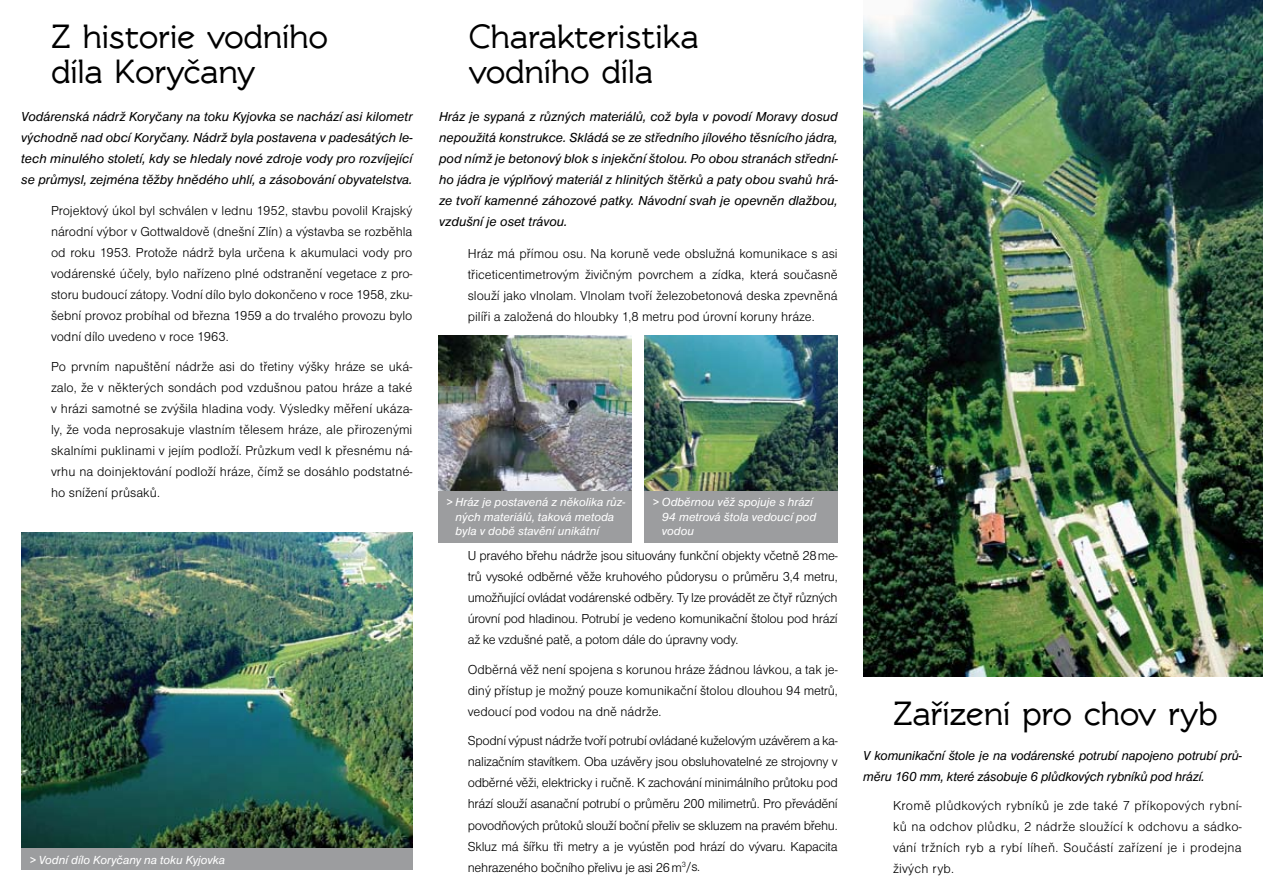
<style>
.page{position:relative;width:1263px;height:893px;background:#fff}
.page>*{position:absolute;margin:0;border:0;box-sizing:border-box;transform-origin:0 0}
.t1{font:700 34.5px/34.5px "Rawengulk";letter-spacing:-.01em;color:#000}
.t2{font:13.5px/21px "Nimbus San DCE Ligh";color:#000;text-align:justify}
.t3{font:italic 13.5px/21px "Nimbus San DCE";letter-spacing:-.01em;color:#000;text-align:justify}
.t4{font:italic 12.15px/14.9px "Nimbus San DCE";color:#fff}
</style>
<div class="page">
<img style="left:863px;top:0;width:400px;height:676px">
<img style="left:438px;top:336px;width:193px;height:155px">
<img style="left:644px;top:336px;width:194px;height:155px">
<img style="left:21px;top:533px;width:391px;height:315px">
<div style="left:21px;top:848px;width:391px;height:22px;background:#9c9d9f"></div>
<div style="left:438px;top:491px;width:193px;height:51px;background:#9c9d9f"></div>
<div style="left:644px;top:491px;width:194px;height:51px;background:#9c9d9f"></div>
<h1 class="t1" style="left:469px;top:20px;width:232px">Charakteristika vodního díla</h1>
<h1 class="t1" style="left:51px;top:20px;width:279px">Z historie vodního díla Koryčany</h1>
<p class="t3" style="left:21px;top:106px;width:393px">Vodárenská nádrž Koryčany na toku Kyjovka se nachází asi kilometr východně nad obcí Koryčany. Nádrž byla postavena v padesátých le&shy;tech minulého století, kdy se hledaly nové zdroje vody pro rozvíjející se průmysl, zejména těžby hnědého uhlí, a zásobování obyvatelstva.</p>
<p class="t3" style="left:439px;top:106px;width:400px">Hráz je sypaná z různých materiálů, což byla v povodí Moravy dosud nepoužitá konstrukce. Skládá se ze středního jílového těsnícího jádra, pod nímž je betonový blok s injekční štolou. Po obou stranách střední&shy;ho jádra je výplňový materiál z hlinitých štěrků a paty obou svahů hrá&shy;ze tvoří kamenné záhozové patky. Návodní svah je opevněn dlažbou, vzdušní je oset trávou.</p>
<p class="t2" style="left:468px;top:243px;width:371px">Hráz má přímou osu. Na koruně vede obslužná komunikace s asi třiceticentimetrovým živičným povrchem a zídka, která současně slouží jako vlnolam. Vlnolam tvoří železobetonová deska zpevněná pilíři a založená do hloubky 1,8 metru pod úrovní koruny hráze.</p>
<p class="t2" style="left:51px;top:200px;width:363px">Projektový úkol byl schválen v lednu 1952, stavbu povolil Krajský národní výbor v Gottwaldově (dnešní Zlín) a výstavba se rozběhla od roku 1953. Protože nádrž byla určena k akumulaci vody pro vodárenské účely, bylo nařízeno plné odstranění vegetace z pro&shy;storu budoucí zátopy. Vodní dílo bylo dokončeno v roce 1958, zku&shy;šební provoz probíhal od března 1959 a do trvalého provozu bylo vodní dílo uvedeno v roce 1963.</p>
<p class="t2" style="left:51px;top:356px;width:363px">Po prvním napuštění nádrže asi do třetiny výšky hráze se uká&shy;zalo, že v některých sondách pod vzdušnou patou hráze a také v hrázi samotné se zvýšila hladina vody. Výsledky měření ukáza&shy;ly, že voda neprosakuje vlastním tělesem hráze, ale přirozenými skalními puklinami v jejím podloží. Průzkum vedl k přesnému ná&shy;vrhu na doinjektování podloží hráze, čímž se dosáhlo podstatné&shy;ho snížení průsaků.</p>
<p class="t4" style="left:456px;top:494px;width:171px;text-indent:-9px">&gt; Hráz je postavená z několika růz&shy;ných materiálů, taková metoda byla v době stavění unikátní</p>
<p class="t4" style="left:662px;top:494px;width:156px;text-indent:-9px">&gt; Odběrnou věž spojuje s hrází<br>94 metrová štola vedoucí pod vodou</p>
<p class="t4" style="left:30px;top:853px;width:197px">&gt; Vodní dílo Koryčany na toku Kyjovka</p>
<p class="t2" style="left:468px;top:546px;width:371px">U pravého břehu nádrže jsou situovány funkční objekty včetně 28me&shy;trů vysoké odběrné věže kruhového půdorysu o průměru 3,4 metru, umožňující ovládat vodárenské odběry. Ty lze provádět ze čtyř různých úrovní pod hladinou. Potrubí je vedeno komunikační štolou pod hrází až ke vzdušné patě, a potom dále do úpravny vody.</p>
<p class="t2" style="left:468px;top:659px;width:371px">Odběrná věž není spojena s korunou hráze žádnou lávkou, a tak je&shy;diný přístup je možný pouze komunikační štolou dlouhou 94 metrů, vedoucí pod vodou na dně nádrže.</p>
<p class="t2" style="left:468px;top:731px;width:371px">Spodní výpust nádrže tvoří potrubí ovládané kuželovým uzávěrem a ka&shy;nalizačním stavítkem. Oba uzávěry jsou obsluhovatelné ze strojovny v odběrné věži, elektricky i ručně. K zachování minimálního průtoku pod hrází slouží asanační potrubí o průměru 200 milimetrů. Pro převádění povodňových průtoků slouží boční přeliv se skluzem na pravém břehu.<br>Skluz má šířku tři metry a je vyústěn pod hrází do vývaru. Kapacita nehrazeného bočního přelivu je asi 26m<sup>3</sup>/s.</p>
<h1 class="t1" style="left:893px;top:696px;width:326px">Zařízení pro chov ryb</h1>
<p class="t3" style="left:863px;top:745px;width:380px">V komunikační štole je na vodárenské potrubí napojeno potrubí prů&shy;měru 160 mm, které zásobuje 6 plůdkových rybníků pod hrází.</p>
<p class="t2" style="left:893px;top:796px;width:350px">Kromě plůdkových rybníků je zde také 7 příkopových rybní&shy;ků na odchov plůdku, 2 nádrže sloužící k odchovu a sádko&shy;vání tržních ryb a rybí líheň. Součástí zařízení je i prodejna živých ryb.</p>
</div>
